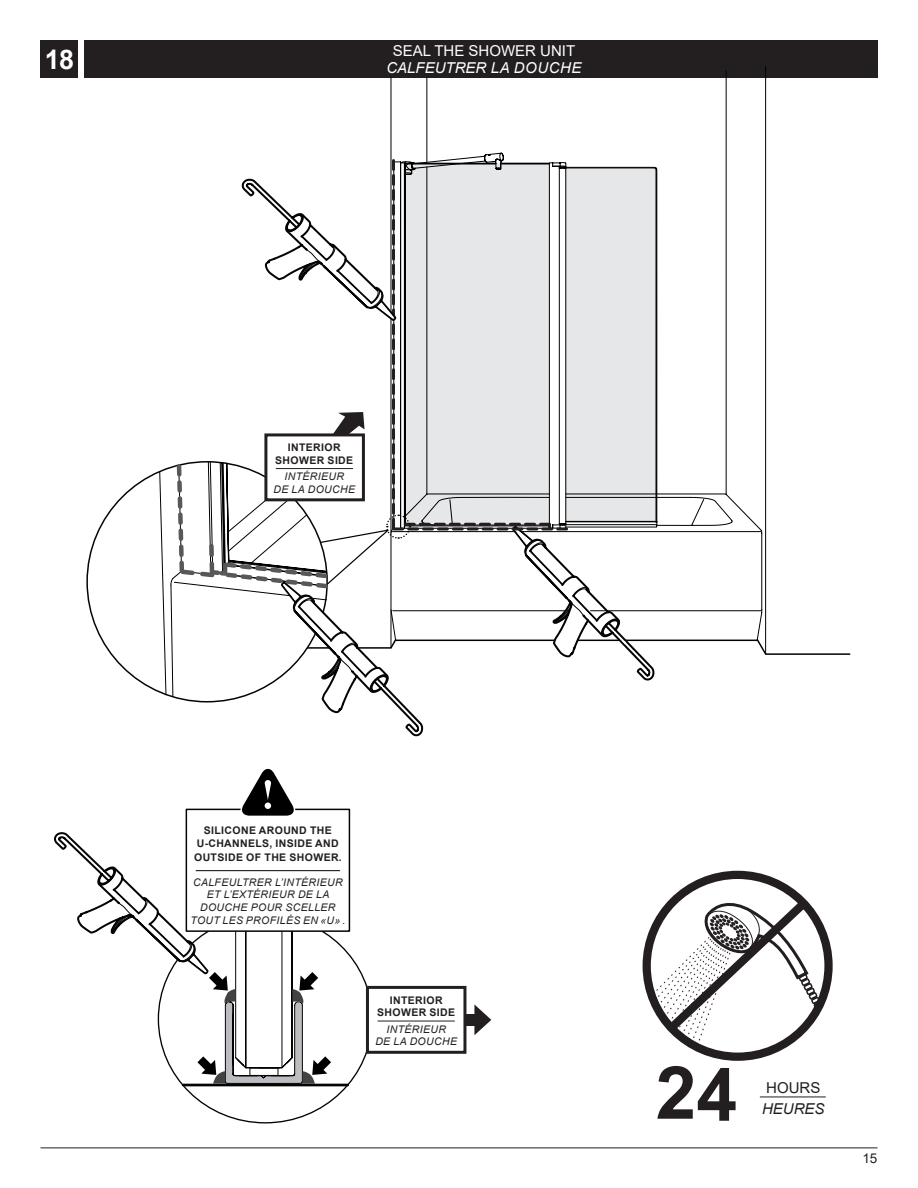
<style>
.page{position:relative;width:918px;height:1188px;background:#fff}
.page>*{position:absolute;margin:0;border:0;box-sizing:border-box;transform-origin:0 0}
.t1{font:700 27px "Arial";color:#fff}
.t2{font:italic 15px "Arial";color:#fff}
.t3{font:15px "Arial";color:#fff}
.t4{font:italic 15px "Arial";color:#231f20}
.t5{font:15px "Arial";color:#231f20}
.t6{font:13.5px "Arial";color:#231f20}
.interior_exterior{font:italic 10.5px/12.6px "Arial";letter-spacing:.035em;color:#231f20;text-align:center}
.interior_exterior-2{font:700 10.5px/13px "Arial";letter-spacing:.035em;color:#231f20;text-align:center}
</style>
<div class="page">
<hr style="left:40px;top:1148px;width:838px;height:1px;background:#231f20">
<div style="left:84px;top:40px;width:794px;height:38px;background:#231f20"></div>
<div style="left:40px;top:40px;width:38px;height:38px;background:#231f20"></div>
<hr style="left:391px;top:77px;width:1px;height:571px;background:#000">
<hr style="left:426px;top:77px;width:1px;height:85px;background:#000">
<hr style="left:726px;top:71px;width:1px;height:424px;background:#000">
<hr style="left:765px;top:66px;width:1px;height:588px;background:#000">
<svg style="left:642px;top:870px;width:191px;height:251px"></svg>
<hr style="left:760px;top:1097px;width:66px;height:1px;background:#231f20">
<svg style="left:86px;top:470px;width:74px;height:223px"></svg>
<hr style="left:183px;top:1084px;width:165px;height:2px;background:#040503">
<div style="left:366px;top:986px;width:100px;height:68px;background:#fff;border:3px solid #231f20"></div>
<hr style="left:378px;top:1021px;width:77px;height:1px;background:#231f20">
<svg style="left:474px;top:1004px;width:17px;height:31px"></svg>
<div style="left:465px;top:1014px;width:10px;height:12px;background:#231f20"></div>
<div style="left:186px;top:809px;width:164px;height:123px;background:#fff;border:2px solid #040503"></div>
<hr style="left:196px;top:870px;width:144px;height:1px;background:#040503">
<svg style="left:239px;top:768px;width:60px;height:48px"></svg>
<svg style="left:54px;top:831px;width:277px;height:253px"></svg>
<svg style="left:160px;top:152px;width:691px;height:585px"></svg>
<div style="left:264px;top:433px;width:101px;height:68px;background:#fff;border:3px solid #231f20"></div>
<hr style="left:276px;top:468px;width:77px;height:1px;background:#231f20">
<p class="t1" style="left:45px;top:41px;width:31px">18</p>
<p class="t3" style="left:393px;top:41px;width:184px">SEAL THE SHOWER UNIT</p>
<p class="t2" style="left:386px;top:58px;width:197px">CALFEUTRER LA DOUCHE</p>
<p class="interior_exterior-2" style="left:288px;top:441px;width:54px">INTERIOR</p>
<p class="interior_exterior-2" style="left:275px;top:454px;width:79px">SHOWER SIDE</p>
<p class="interior_exterior" style="left:284px;top:470px;width:61px">INTÉRIEUR</p>
<p class="interior_exterior" style="left:273px;top:483px;width:83px">DE LA DOUCHE</p>
<p class="interior_exterior-2" style="left:194px;top:824px;width:149px">SILICONE AROUND THE<br>U-CHANNELS, INSIDE AND<br>OUTSIDE OF THE SHOWER.</p>
<p class="interior_exterior" style="left:190px;top:876px;width:157px">CALFEULTRER L’INTÉRIEUR<br>ET L’EXTÉRIEUR DE LA<br>DOUCHE POUR SCELLER<br>TOUT LES PROFILÉS EN «U» .</p>
<p class="interior_exterior-2" style="left:390px;top:994px;width:54px">INTERIOR</p>
<p class="interior_exterior-2" style="left:377px;top:1006px;width:79px">SHOWER SIDE</p>
<p class="interior_exterior" style="left:386px;top:1023px;width:61px">INTÉRIEUR</p>
<p class="interior_exterior" style="left:375px;top:1036px;width:83px">DE LA DOUCHE</p>
<p class="t5" style="left:766px;top:1077px;width:56px">HOURS</p>
<p class="t4" style="left:762px;top:1099px;width:64px">HEURES</p>
<p class="t6" style="left:862px;top:1149px;width:17px">15</p>
</div>
